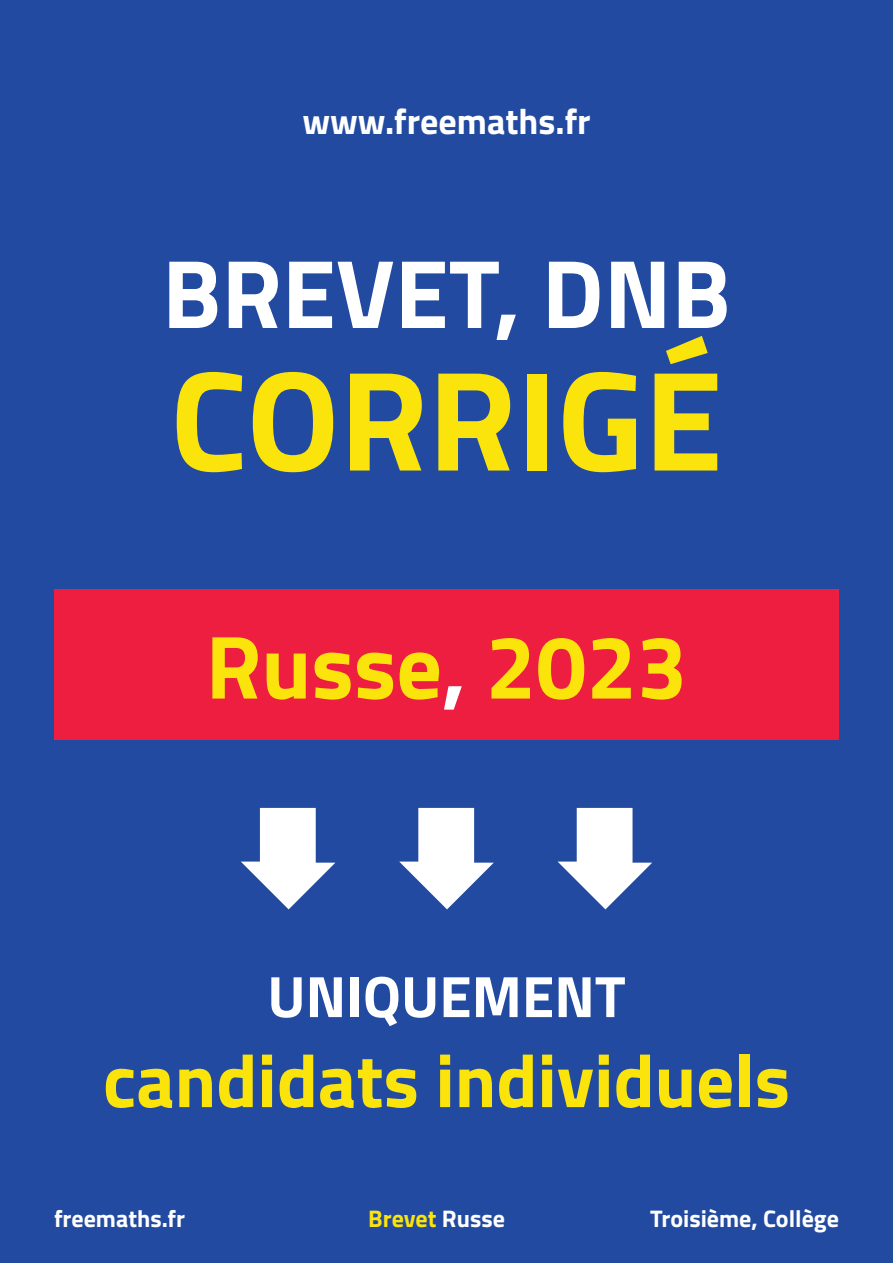
<style>
.page{position:relative;width:893px;height:1263px;background:#214aa0}
.page>*{position:absolute;margin:0;border:0;box-sizing:border-box;transform-origin:0 0}
.t1{font:700 142.5px "Titillium";color:#fbe30c}
.t2{font:700 97.5px "Titillium";color:#fff}
.t3{font:700 90px "Titillium";color:#fbe30c}
.t4{font:700 75px "Titillium";color:#fbe30c}
.t5{font:700 58.5px "Titillium";color:#fff}
.t6{font:700 36px "Titillium";color:#fff}
.t7{font:700 24px "Titillium";color:#fff}
.t8{font:700 24px "Titillium";color:#fbe30c}
.s1{color:#fff}
</style>
<div class="page">
<svg style="left:241px;top:808px;width:94px;height:101px"></svg>
<svg style="left:399px;top:808px;width:95px;height:101px"></svg>
<svg style="left:558px;top:808px;width:94px;height:101px"></svg>
<div style="left:54px;top:589px;width:785px;height:151px;background:#ed1e40"></div>
<h3 class="t6" style="left:302px;top:94px;width:290px">www.freemaths.fr</h3>
<p class="t2" style="left:162px;top:219px;width:570px">BREVET, DNB</p>
<p class="t1" style="left:170px;top:312px;width:554px">CORRIGÉ</p>
<p class="t3" style="left:206px;top:598px;width:483px">Russe<span class="s1">,</span> 2023</p>
<h3 class="t5" style="left:267px;top:952px;width:360px">UNIQUEMENT</h3>
<h3 class="t4" style="left:103px;top:1023px;width:689px">candidats individuels</h3>
<p class="t7" style="left:54px;top:1200px;width:133px">freemaths.fr</p>
<p class="t8" style="left:368px;top:1200px;width:138px">Brevet <span class="s1">Russe</span></p>
<p class="t7" style="left:650px;top:1200px;width:190px">Troisième, Collège</p>
</div>
